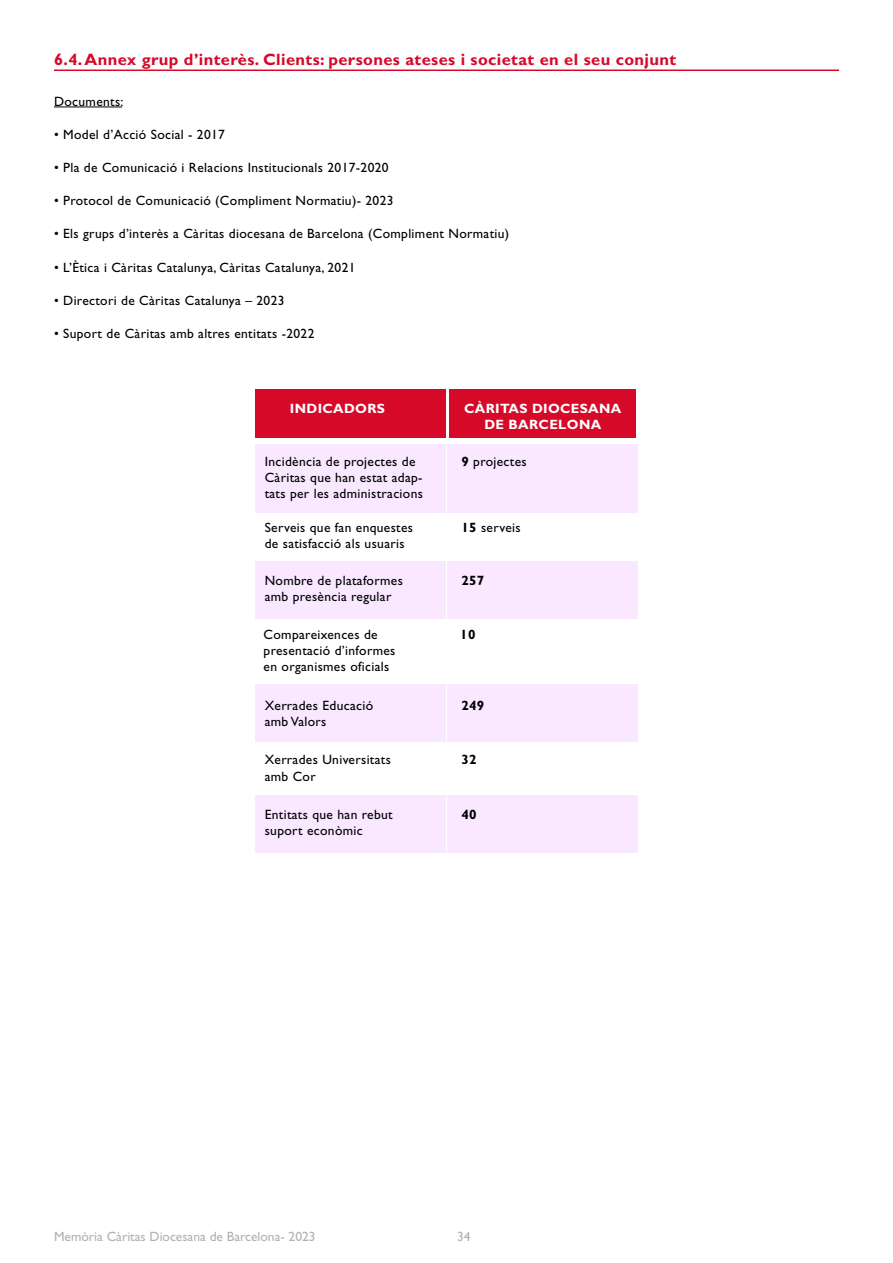
<style>
.page{position:relative;width:893px;height:1263px;background:#fff}
.page>*{position:absolute;margin:0;border:0;box-sizing:border-box;transform-origin:0 0}
.t1{font:700 16.5px "Gill Sans Std";letter-spacing:.025em;color:#d70929}
.t2{font:13.5px/16.2px "Gill Sans Std";letter-spacing:.025em;color:#000}
.t3{font:13.5px "Gill Sans Std";color:#b3b2b2}
.t4{font:700 13.5px/16.2px "Gill Sans Std";letter-spacing:.025em;color:#fff;text-align:center}
.t5{font:700 13.5px "Gill Sans Std";letter-spacing:.025em;color:#000}
.s1{font-weight:700}
</style>
<div class="page">
<hr style="left:54px;top:70px;width:785px;height:1px;background:#d70929">
<hr style="left:54px;top:107px;width:68px;height:1px;background:#000">
<div style="left:255px;top:389px;width:190px;height:48px;background:#d70929"></div>
<div style="left:450px;top:389px;width:186px;height:48px;background:#d70929"></div>
<div style="left:255px;top:444px;width:190px;height:69px;background:#f9e8ff"></div>
<div style="left:255px;top:561px;width:190px;height:57px;background:#f9e8ff"></div>
<div style="left:255px;top:684px;width:190px;height:57px;background:#f9e8ff"></div>
<div style="left:255px;top:796px;width:190px;height:57px;background:#f9e8ff"></div>
<div style="left:448px;top:444px;width:190px;height:69px;background:#f9e8ff"></div>
<div style="left:448px;top:561px;width:190px;height:57px;background:#f9e8ff"></div>
<div style="left:448px;top:684px;width:190px;height:57px;background:#f9e8ff"></div>
<div style="left:448px;top:796px;width:190px;height:57px;background:#f9e8ff"></div>
<p class="t1" style="left:54px;top:50px;width:624px">6.4. Annex grup d’interès. Clients: persones ateses i societat en el seu conjunt</p>
<p class="t2" style="left:54px;top:93px;width:71px">Documents:</p>
<p class="t2" style="left:54px;top:126px;width:172px">• Model d’Acció Social - 2017</p>
<p class="t2" style="left:54px;top:159px;width:336px">• Pla de Comunicació i Relacions Institucionals 2017-2020</p>
<p class="t2" style="left:54px;top:193px;width:341px">• Protocol de Comunicació (Compliment Normatiu)- 2023</p>
<p class="t2" style="left:54px;top:226px;width:457px">• Els grups d’interès a Càritas diocesana de Barcelona (Compliment Normatiu)</p>
<p class="t2" style="left:54px;top:259px;width:303px">• L’Ètica i Càritas Catalunya, Càritas Catalunya, 2021</p>
<p class="t2" style="left:54px;top:292px;width:232px">• Directori de Càritas Catalunya – 2023</p>
<p class="t2" style="left:54px;top:325px;width:262px">• Suport de Càritas amb altres entitats -2022</p>
<p class="t4" style="left:290px;top:400px;width:97px">INDICADORS</p>
<p class="t4" style="left:464px;top:400px;width:159px">CÀRITAS DIOCESANA<br>DE BARCELONA</p>
<p class="t2" style="left:265px;top:453px;width:160px">Incidència de projectes de<br>Càritas que han estat adap&shy;tats per les administracions</p>
<p class="t2" style="left:265px;top:519px;width:150px">Serveis que fan enquestes de satisfacció als usuaris</p>
<p class="t2" style="left:265px;top:573px;width:140px">Nombre de plataformes amb presència regular</p>
<p class="t2" style="left:461px;top:453px;width:67px"><span class="s1">9</span> projectes</p>
<p class="t2" style="left:461px;top:519px;width:61px"><span class="s1">15</span> serveis</p>
<p class="t5" style="left:461px;top:573px;width:25px">257</p>
<p class="t2" style="left:264px;top:626px;width:133px">Compareixences de presentació d’informes en organismes oficials</p>
<p class="t5" style="left:460px;top:626px;width:17px">10</p>
<p class="t2" style="left:265px;top:697px;width:110px">Xerrades Educació amb Valors</p>
<p class="t5" style="left:461px;top:697px;width:25px">249</p>
<p class="t2" style="left:265px;top:752px;width:128px">Xerrades Universitats amb Cor</p>
<p class="t5" style="left:461px;top:752px;width:17px">32</p>
<p class="t2" style="left:265px;top:806px;width:130px">Entitats que han rebut suport econòmic</p>
<p class="t5" style="left:461px;top:806px;width:17px">40</p>
<p class="t3" style="left:54px;top:1229px;width:263px">Memòria Càritas Diocesana de Barcelona- 2023</p>
<p class="t3" style="left:457px;top:1229px;width:15px">34</p>
</div>
